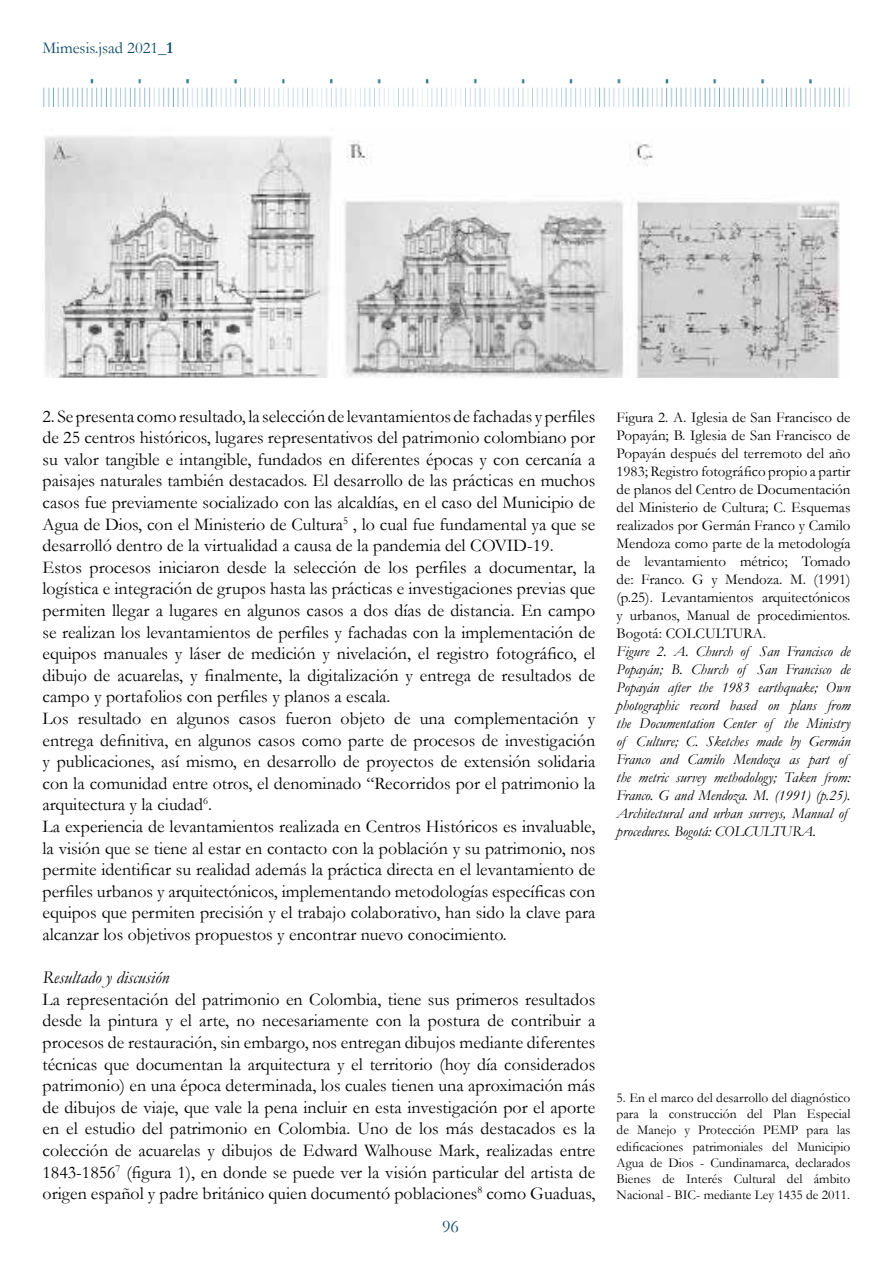
<style>
.page{position:relative;width:893px;height:1263px;background:#fff}
.page>*{position:absolute;margin:0;border:0;box-sizing:border-box;transform-origin:0 0}
.t1{font:18px/21.6px "Garamond";color:#000}
.t2{font:italic 18px "Garamond";color:#000}
.t3{font:18px "Garamond";color:#0d4a65}
.t4{font:16.5px "Garamond";color:#0d4a65}
.t5{font:15px/18px "Garamond";color:#000;text-align:justify}
.t6{font:italic 15px/18px "Garamond";color:#000}
.t7{font:13.5px/16.2px "Garamond";color:#000;text-align:justify}
.s1{font-weight:700}
</style>
<div class="page">
<img style="left:43px;top:79px;width:807px;height:27px">
<img style="left:45px;top:136px;width:795px;height:242px">
<p class="t4" style="left:43px;top:37px;width:132px">Mimesis.jsad 2021<span class="s1">_1</span></p>
<p class="t1" style="left:43px;top:405px;width:554px">2. Se presenta como resultado, la selección de levantamientos de fachadas y perfiles de 25 centros históricos, lugares representativos del patrimonio colombiano por su valor tangible e intangible, fundados en diferentes épocas y con cercanía a paisajes naturales también destacados. El desarrollo de las prácticas en muchos casos fue previamente socializado con las alcaldías, en el caso del Municipio de Agua de Dios, con el Ministerio de Cultura<sup>5</sup> , lo cual fue fundamental ya que se desarrolló dentro de la virtualidad a causa de la pandemia del COVID-19.<br>Estos procesos iniciaron desde la selección de los perfiles a documentar, la logística e integración de grupos hasta las prácticas e investigaciones previas que permiten llegar a lugares en algunos casos a dos días de distancia. En campo se realizan los levantamientos de perfiles y fachadas con la implementación de equipos manuales y láser de medición y nivelación, el registro fotográfico, el dibujo de acuarelas, y finalmente, la digitalización y entrega de resultados de campo y portafolios con perfiles y planos a escala.<br>Los resultado en algunos casos fueron objeto de una complementación y entrega definitiva, en algunos casos como parte de procesos de investigación y publicaciones, así mismo, en desarrollo de proyectos de extensión solidaria con la comunidad entre otros, el denominado “Recorridos por el patrimonio la arquitectura y la ciudad<sup>6</sup>.<br>La experiencia de levantamientos realizada en Centros Históricos es invaluable, la visión que se tiene al estar en contacto con la población y su patrimonio, nos permite identificar su realidad además la práctica directa en el levantamiento de perfiles urbanos y arquitectónicos, implementando metodologías específicas con equipos que permiten precisión y el trabajo colaborativo, han sido la clave para alcanzar los objetivos propuestos y encontrar nuevo conocimiento.</p>
<p class="t2" style="left:43px;top:965px;width:128px">Resultado y discusión</p>
<p class="t1" style="left:43px;top:988px;width:554px;text-align:justify">La representación del patrimonio en Colombia, tiene sus primeros resultados desde la pintura y el arte, no necesariamente con la postura de contribuir a procesos de restauración, sin embargo, nos entregan dibujos mediante diferentes técnicas que documentan la arquitectura y el territorio (hoy día considerados patrimonio) en una época determinada, los cuales tienen una aproximación más de dibujos de viaje, que vale la pena incluir en esta investigación por el aporte en el estudio del patrimonio en Colombia. Uno de los más destacados es la colección de acuarelas y dibujos de Edward Walhouse Mark, realizadas entre 1843-1856<sup>7</sup> (figura 1), en donde se puede ver la visión particular del artista de origen español y padre británico quien documentó poblaciones<sup>8</sup> como Guaduas,</p>
<p class="t3" style="left:442px;top:1214px;width:18px">96</p>
<p class="t5" style="left:617px;top:407px;width:235px">Figura 2. A. Iglesia de San Francisco de Popayán; B. Iglesia de San Francisco de Popayán después del terremoto del año 1983; Registro fotográfico propio a partir de planos del Centro de Documentación del Ministerio de Cultura; C. Esquemas realizados por Germán Franco y Camilo Mendoza como parte de la metodología de levantamiento métrico; Tomado de: Franco. G y Mendoza. M. (1991) (p.25). Levantamientos arquitectónicos y urbanos, Manual de procedimientos.<br>Bogotá: COLCULTURA.</p>
<p class="t6" style="left:617px;top:641px;width:235px">Figure 2. A. Church of San Francisco de Popayán; B. Church of San Francisco de Popayán after the 1983 earthquake; Own photographic record based on plans from the Documentation Center of the Ministry of Culture; C. Sketches made by Germán Franco and Camilo Mendoza as part of the metric survey methodology; Taken from:<br>Franco. G and Mendoza. M. (1991) (p.25).<br>Architectural and urban surveys, Manual of procedures. Bogotá: COLCULTURA.</p>
<p class="t7" style="left:617px;top:1089px;width:235px">5. En el marco del desarrollo del diagnóstico para la construcción del Plan Especial de Manejo y Protección PEMP para las edificaciones patrimoniales del Municipio Agua de Dios - Cundinamarca, declarados Bienes de Interés Cultural del ámbito Nacional - BIC- mediante Ley 1435 de 2011.</p>
</div>
